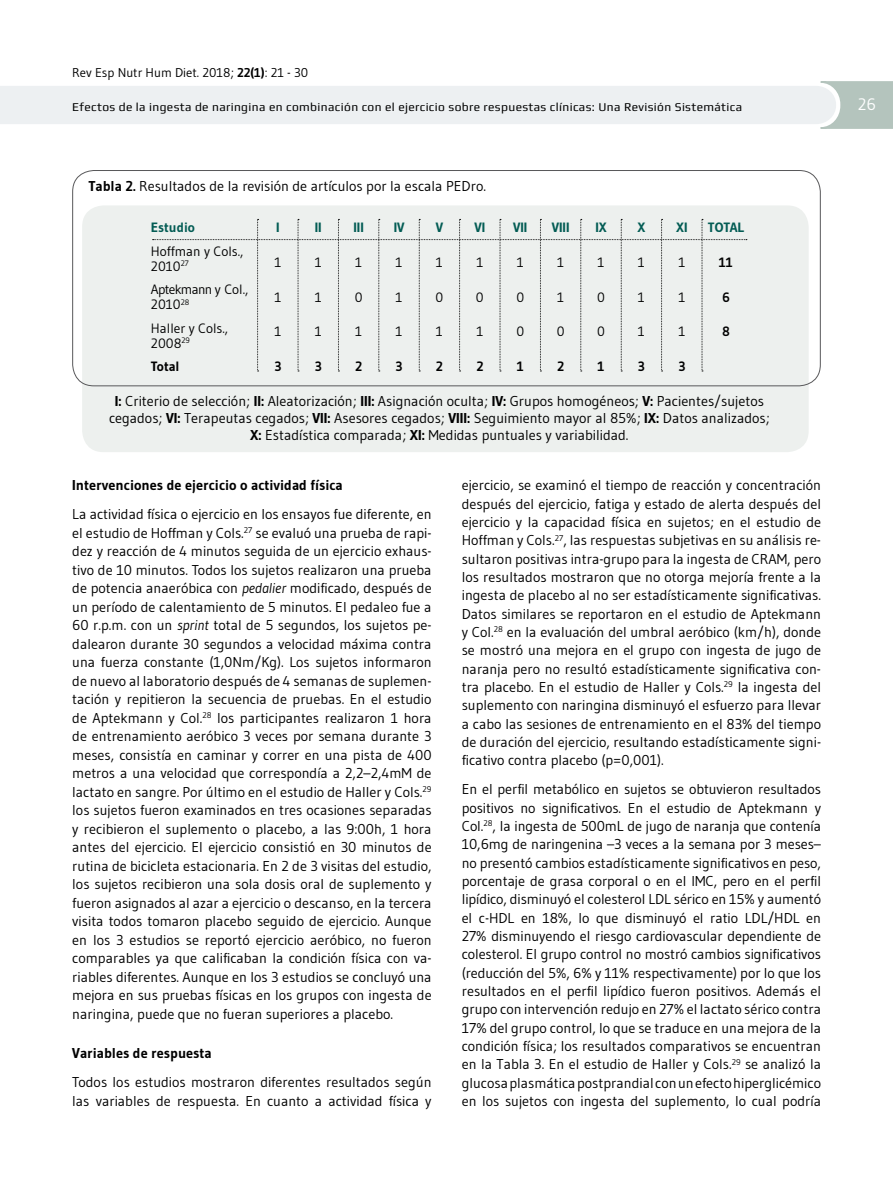
<style>
.page{position:relative;width:893px;height:1191px;background:#fff}
.page>*{position:absolute;margin:0;border:0;box-sizing:border-box;transform-origin:0 0}
.t1{font:16.5px "Gudea";color:#fff}
.t2{font:14.25px/18.3px "Gudea";color:#000;text-align:justify}
.t3{font:700 14.25px "Gudea";color:#000}
.t4{font:13.5px/15px "Gudea";color:#000}
.t5{font:700 13.5px "Gudea";color:#035c54}
.t6{font:13.5px/15px "Gudea";letter-spacing:-.05em;color:#000}
.t7{font:700 13.5px "Gudea";color:#000}
.t8{font:12.75px "Gudea";color:#000}
.t9{font:12px "Play";letter-spacing:.03em;color:#000}
.s1{font-weight:700}
.s2{font-style:italic}
</style>
<div class="page">
<svg style="left:0;top:81px;width:893px;height:48px"></svg>
<div style="left:82px;top:205px;width:727px;height:247px;background:#edf0ee;border-radius:21px"></div>
<div style="left:72px;top:170px;width:749px;height:216px;border:1px solid #58585a;border-radius:21px"></div>
<svg style="left:153px;top:219px;width:594px;height:152px"></svg>
<p class="t8" style="left:72px;top:65px;width:237px">Rev Esp Nutr Hum Diet. 2018; <span class="s1">22(1)</span>: 21 - 30</p>
<p class="t9" style="left:72px;top:99px;width:671px">Efectos de la ingesta de naringina en combinación con el ejercicio sobre respuestas clínicas: Una Revisión Sistemática</p>
<p class="t1" style="left:858px;top:94px;width:20px">26</p>
<p class="t2" style="left:88px;top:177px;width:399px"><span class="s1">Tabla 2.</span> Resultados de la revisión de artículos por la escala PEDro.</p>
<p class="t5" style="left:151px;top:219px;width:46px">Estudio</p>
<p class="t4" style="left:151px;top:243px;width:94px">Hoffman y Cols.,<br>2010<sup>27</sup></p>
<p class="t6" style="left:151px;top:282px;width:99px">Aptekmann y Col.,<br>2010<sup>28</sup></p>
<p class="t4" style="left:151px;top:320px;width:79px">Haller y Cols.,<br>2008<sup>29</sup></p>
<p class="t7" style="left:151px;top:358px;width:30px">Total</p>
<p class="t5" style="left:474px;top:219px;width:12px">VI</p>
<p class="t4" style="left:476px;top:254px;width:9px">1</p>
<p class="t4" style="left:476px;top:289px;width:9px">0</p>
<p class="t4" style="left:476px;top:324px;width:9px">1</p>
<p class="t7" style="left:476px;top:358px;width:9px">2</p>
<p class="t5" style="left:436px;top:219px;width:9px">V</p>
<p class="t4" style="left:436px;top:254px;width:9px">1</p>
<p class="t4" style="left:436px;top:289px;width:9px">0</p>
<p class="t4" style="left:436px;top:324px;width:9px">1</p>
<p class="t7" style="left:436px;top:358px;width:9px">2</p>
<p class="t5" style="left:394px;top:219px;width:12px">IV</p>
<p class="t4" style="left:396px;top:254px;width:9px">1</p>
<p class="t4" style="left:396px;top:289px;width:9px">1</p>
<p class="t4" style="left:396px;top:324px;width:9px">1</p>
<p class="t7" style="left:395px;top:358px;width:9px">3</p>
<p class="t5" style="left:353px;top:219px;width:12px">III</p>
<p class="t4" style="left:355px;top:254px;width:9px">1</p>
<p class="t4" style="left:355px;top:289px;width:9px">0</p>
<p class="t4" style="left:355px;top:324px;width:9px">1</p>
<p class="t7" style="left:355px;top:358px;width:9px">2</p>
<p class="t5" style="left:315px;top:219px;width:8px">II</p>
<p class="t4" style="left:315px;top:254px;width:9px">1</p>
<p class="t4" style="left:315px;top:289px;width:9px">1</p>
<p class="t4" style="left:315px;top:324px;width:9px">1</p>
<p class="t7" style="left:315px;top:358px;width:9px">3</p>
<p class="t5" style="left:276px;top:219px;width:5px">I</p>
<p class="t4" style="left:274px;top:254px;width:9px">1</p>
<p class="t4" style="left:274px;top:289px;width:9px">1</p>
<p class="t4" style="left:274px;top:324px;width:9px">1</p>
<p class="t7" style="left:274px;top:358px;width:9px">3</p>
<p class="t5" style="left:513px;top:219px;width:16px">VII</p>
<p class="t4" style="left:517px;top:254px;width:9px">1</p>
<p class="t4" style="left:516px;top:289px;width:9px">0</p>
<p class="t4" style="left:516px;top:324px;width:9px">0</p>
<p class="t7" style="left:517px;top:358px;width:9px">1</p>
<p class="t5" style="left:552px;top:219px;width:19px">VIII</p>
<p class="t4" style="left:557px;top:254px;width:9px">1</p>
<p class="t4" style="left:557px;top:289px;width:9px">1</p>
<p class="t4" style="left:557px;top:324px;width:9px">0</p>
<p class="t7" style="left:557px;top:358px;width:9px">2</p>
<p class="t5" style="left:595px;top:219px;width:13px">IX</p>
<p class="t4" style="left:598px;top:254px;width:9px">1</p>
<p class="t4" style="left:597px;top:289px;width:9px">0</p>
<p class="t4" style="left:597px;top:324px;width:9px">0</p>
<p class="t7" style="left:598px;top:358px;width:9px">1</p>
<p class="t5" style="left:637px;top:219px;width:9px">X</p>
<p class="t4" style="left:638px;top:254px;width:9px">1</p>
<p class="t4" style="left:638px;top:289px;width:9px">1</p>
<p class="t4" style="left:638px;top:324px;width:9px">1</p>
<p class="t7" style="left:638px;top:358px;width:9px">3</p>
<p class="t5" style="left:676px;top:219px;width:13px">XI</p>
<p class="t4" style="left:678px;top:254px;width:9px">1</p>
<p class="t4" style="left:678px;top:289px;width:9px">1</p>
<p class="t4" style="left:678px;top:324px;width:9px">1</p>
<p class="t7" style="left:678px;top:358px;width:9px">3</p>
<p class="t5" style="left:708px;top:219px;width:38px">TOTAL</p>
<p class="t7" style="left:719px;top:254px;width:16px">11</p>
<p class="t7" style="left:722px;top:288px;width:9px">6</p>
<p class="t7" style="left:722px;top:323px;width:9px">8</p>
<p class="t2" style="left:109px;top:392px;width:662px;line-height:17.1px;text-align:center"><span class="s1">I:</span> Criterio de selección; <span class="s1">II:</span> Aleatorización; <span class="s1">III:</span> Asignación oculta; <span class="s1">IV:</span> Grupos homogéneos; <span class="s1">V:</span> Pacientes/sujetos cegados; <span class="s1">VI:</span> Terapeutas cegados; <span class="s1">VII:</span> Asesores cegados; <span class="s1">VIII:</span> Seguimiento mayor al 85%; <span class="s1">IX:</span> Datos analizados;<br><span class="s1">X:</span> Estadística comparada; <span class="s1">XI:</span> Medidas puntuales y variabilidad.</p>
<p class="t3" style="left:72px;top:476px;width:272px">Intervenciones de ejercicio o actividad física</p>
<p class="t2" style="left:72px;top:505px;width:361px">La actividad física o ejercicio en los ensayos fue diferente, en el estudio de Hoffman y Cols.<sup>27</sup> se evaluó una prueba de rapi&shy;dez y reacción de 4 minutos seguida de un ejercicio exhaus&shy;tivo de 10 minutos. Todos los sujetos realizaron una prueba de potencia anaeróbica con <span class="s2">pedalier</span> modificado, después de un período de calentamiento de 5 minutos. El pedaleo fue a 60 r.p.m. con un <span class="s2">sprint</span> total de 5 segundos, los sujetos pe&shy;dalearon durante 30 segundos a velocidad máxima contra una fuerza constante (1,0Nm/Kg). Los sujetos informaron de nuevo al laboratorio después de 4 semanas de suplemen&shy;tación y repitieron la secuencia de pruebas. En el estudio de Aptekmann y Col.<sup>28</sup> los participantes realizaron 1 hora de entrenamiento aeróbico 3 veces por semana durante 3 meses, consistía en caminar y correr en una pista de 400 metros a una velocidad que correspondía a 2,2–2,4mM de lactato en sangre. Por último en el estudio de Haller y Cols.<sup>29 </sup>los sujetos fueron examinados en tres ocasiones separadas y recibieron el suplemento o placebo, a las 9:00h, 1 hora antes del ejercicio. El ejercicio consistió en 30 minutos de rutina de bicicleta estacionaria. En 2 de 3 visitas del estudio, los sujetos recibieron una sola dosis oral de suplemento y fueron asignados al azar a ejercicio o descanso, en la tercera visita todos tomaron placebo seguido de ejercicio. Aunque en los 3 estudios se reportó ejercicio aeróbico, no fueron comparables ya que calificaban la condición física con va&shy;riables diferentes. Aunque en los 3 estudios se concluyó una mejora en sus pruebas físicas en los grupos con ingesta de naringina, puede que no fueran superiores a placebo.</p>
<p class="t3" style="left:72px;top:1044px;width:141px">Variables de respuesta</p>
<p class="t2" style="left:72px;top:1073px;width:361px">Todos los estudios mostraron diferentes resultados según las variables de respuesta. En cuanto a actividad física y</p>
<p class="t2" style="left:462px;top:476px;width:361px">ejercicio, se examinó el tiempo de reacción y concentración después del ejercicio, fatiga y estado de alerta después del ejercicio y la capacidad física en sujetos; en el estudio de Hoffman y Cols.<sup>27</sup>, las respuestas subjetivas en su análisis re&shy;sultaron positivas intra-grupo para la ingesta de CRAM, pero los resultados mostraron que no otorga mejoría frente a la ingesta de placebo al no ser estadísticamente significativas.<br>Datos similares se reportaron en el estudio de Aptekmann y Col.<sup>28</sup> en la evaluación del umbral aeróbico (km/h), donde se mostró una mejora en el grupo con ingesta de jugo de naranja pero no resultó estadísticamente significativa con&shy;tra placebo. En el estudio de Haller y Cols.<sup>29</sup> la ingesta del suplemento con naringina disminuyó el esfuerzo para llevar a cabo las sesiones de entrenamiento en el 83% del tiempo de duración del ejercicio, resultando estadísticamente signi&shy;ficativo contra placebo (p=0,001).</p>
<p class="t2" style="left:462px;top:780px;width:361px">En el perfil metabólico en sujetos se obtuvieron resultados positivos no significativos. En el estudio de Aptekmann y Col.<sup>28</sup>, la ingesta de 500mL de jugo de naranja que contenía 10,6mg de naringenina –3 veces a la semana por 3 meses– no presentó cambios estadísticamente significativos en peso, porcentaje de grasa corporal o en el IMC, pero en el perfil lipídico, disminuyó el colesterol LDL sérico en 15% y aumentó el c-HDL en 18%, lo que disminuyó el ratio LDL/HDL en 27% disminuyendo el riesgo cardiovascular dependiente de colesterol. El grupo control no mostró cambios significativos (reducción del 5%, 6% y 11% respectivamente) por lo que los resultados en el perfil lipídico fueron positivos. Además el grupo con intervención redujo en 27% el lactato sérico contra 17% del grupo control, lo que se traduce en una mejora de la condición física; los resultados comparativos se encuentran en la Tabla 3. En el estudio de Haller y Cols.<sup>29</sup> se analizó la glucosa plasmática postprandial con un efecto hiperglicémico en los sujetos con ingesta del suplemento, lo cual podría</p>
</div>
